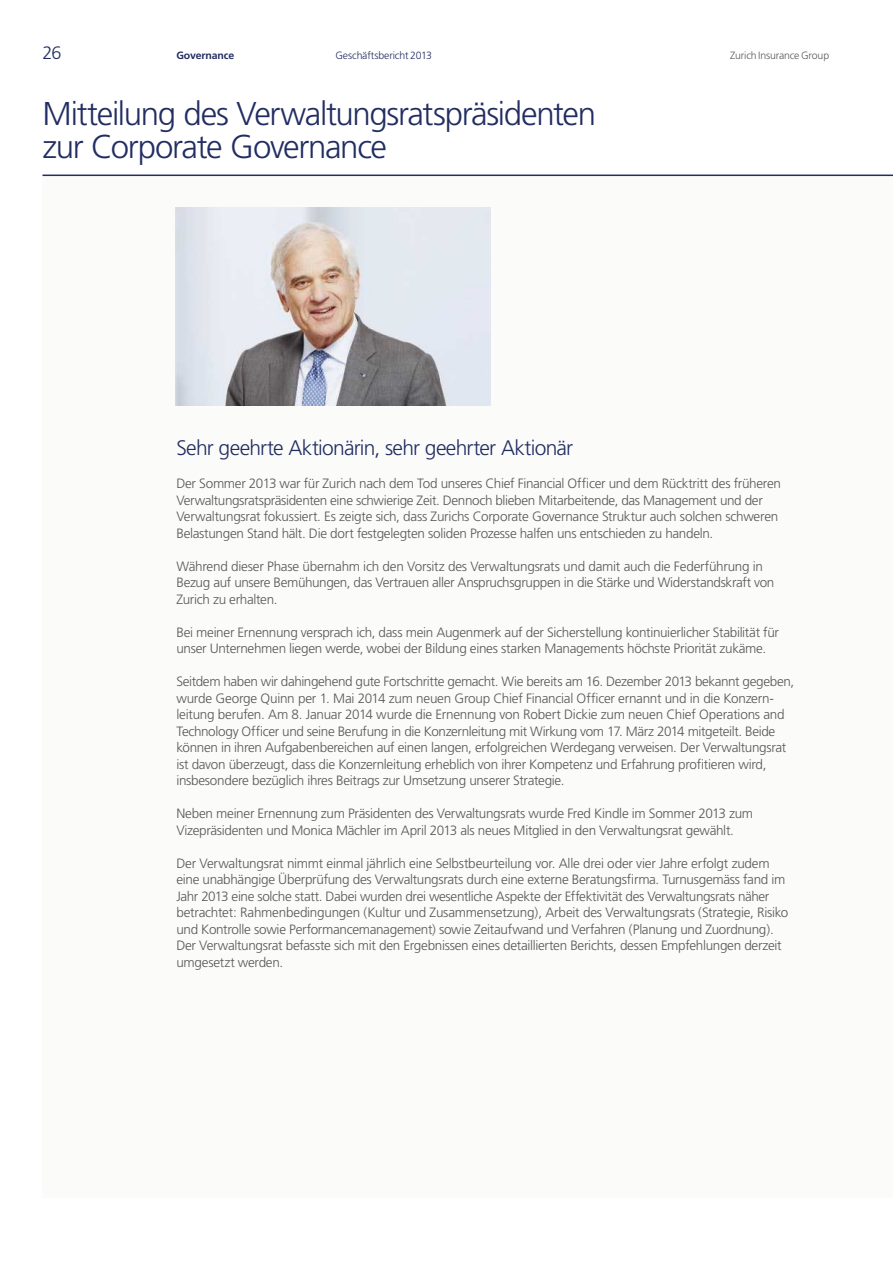
<style>
.page{position:relative;width:893px;height:1263px;background:#fff}
.page>*{position:absolute;margin:0;border:0;box-sizing:border-box;transform-origin:0 0}
.t1{font:300 33px/33px "Frutiger";letter-spacing:-.04em;color:#222d62}
.t2{font:300 21px "Frutiger";letter-spacing:-.035em;color:#222d62}
.t3{font:300 18px "Frutiger";color:#222d62}
.t4{font:300 13.5px/16.5px "Frutiger";letter-spacing:-.02em;color:#585857}
.t5{font:300 10.5px "Frutiger";letter-spacing:-.015em;color:#222d62}
.t6{font:300 10.5px "Frutiger";letter-spacing:-.015em;color:#585857}
.t7{font:700 10.5px "Frutiger";letter-spacing:-.01em;color:#222d62}
</style>
<div class="page">
<div style="left:43px;top:175px;width:850px;height:1023px;background:#fbfbfa"></div>
<img style="left:175px;top:208px;width:315px;height:198px">
<hr style="left:43px;top:175px;width:850px;height:1px;background:#222d62">
<h3 class="t3" style="left:43px;top:43px;width:20px">26</h3>
<p class="t7" style="left:176px;top:49px;width:59px">Governance</p>
<p class="t5" style="left:335px;top:49px;width:98px">Geschäftsbericht 2013</p>
<p class="t6" style="left:730px;top:49px;width:101px">Zurich Insurance Group</p>
<h1 class="t1" style="left:43px;top:98px;width:555px">Mitteilung des Verwaltungsratspräsidenten zur Corporate Governance</h1>
<h2 class="t2" style="left:176px;top:436px;width:398px">Sehr geehrte Aktionärin, sehr geehrter Aktionär</h2>
<p class="t4" style="left:176px;top:475px;width:606px">Der Sommer 2013 war für Zurich nach dem Tod unseres Chief Financial Officer und dem Rücktritt des früheren Verwaltungsratspräsidenten eine schwierige Zeit. Dennoch blieben Mitarbeitende, das Management und der Verwaltungsrat fokussiert. Es zeigte sich, dass Zurichs Corporate Governance Struktur auch solchen schweren Belastungen Stand hält. Die dort festgelegten soliden Prozesse halfen uns entschieden zu handeln.</p>
<p class="t4" style="left:176px;top:558px;width:600px">Während dieser Phase übernahm ich den Vorsitz des Verwaltungsrats und damit auch die Federführung in<br>Bezug auf unsere Bemühungen, das Vertrauen aller Anspruchsgruppen in die Stärke und Widerstandskraft von<br>Zurich zu erhalten.</p>
<p class="t4" style="left:176px;top:624px;width:604px">Bei meiner Ernennung versprach ich, dass mein Augenmerk auf der Sicherstellung kontinuierlicher Stabilität für unser Unternehmen liegen werde, wobei der Bildung eines starken Managements höchste Priorität zukäme.</p>
<p class="t4" style="left:176px;top:673px;width:619px">Seitdem haben wir dahingehend gute Fortschritte gemacht. Wie bereits am 16. Dezember 2013 bekannt gegeben, wurde George Quinn per 1. Mai 2014 zum neuen Group Chief Financial Officer ernannt und in die Konzern&shy;leitung berufen. Am 8. Januar 2014 wurde die Ernennung von Robert Dickie zum neuen Chief Operations and Technology Officer und seine Berufung in die Konzernleitung mit Wirkung vom 17. März 2014 mitgeteilt. Beide können in ihren Aufgabenbereichen auf einen langen, erfolgreichen Werdegang verweisen. Der Verwaltungsrat ist davon überzeugt, dass die Konzernleitung erheblich von ihrer Kompetenz und Erfahrung profitieren wird, insbesondere bezüglich ihres Beitrags zur Umsetzung unserer Strategie.</p>
<p class="t4" style="left:176px;top:805px;width:578px">Neben meiner Ernennung zum Präsidenten des Verwaltungsrats wurde Fred Kindle im Sommer 2013 zum<br>Vizepräsidenten und Monica Mächler im April 2013 als neues Mitglied in den Verwaltungsrat gewählt.</p>
<p class="t4" style="left:176px;top:855px;width:614px">Der Verwaltungsrat nimmt einmal jährlich eine Selbstbeurteilung vor. Alle drei oder vier Jahre erfolgt zudem eine unabhängige Überprüfung des Verwaltungsrats durch eine externe Beratungsfirma. Turnusgemäss fand im Jahr 2013 eine solche statt. Dabei wurden drei wesentliche Aspekte der Effektivität des Verwaltungsrats näher betrachtet: Rahmenbedingungen (Kultur und Zusammensetzung), Arbeit des Verwaltungsrats (Strategie, Risiko und Kontrolle sowie Performancemanagement) sowie Zeitaufwand und Verfahren (Planung und Zuordnung).<br>Der Verwaltungsrat befasste sich mit den Ergebnissen eines detaillierten Berichts, dessen Empfehlungen derzeit umgesetzt werden.</p>
</div>
